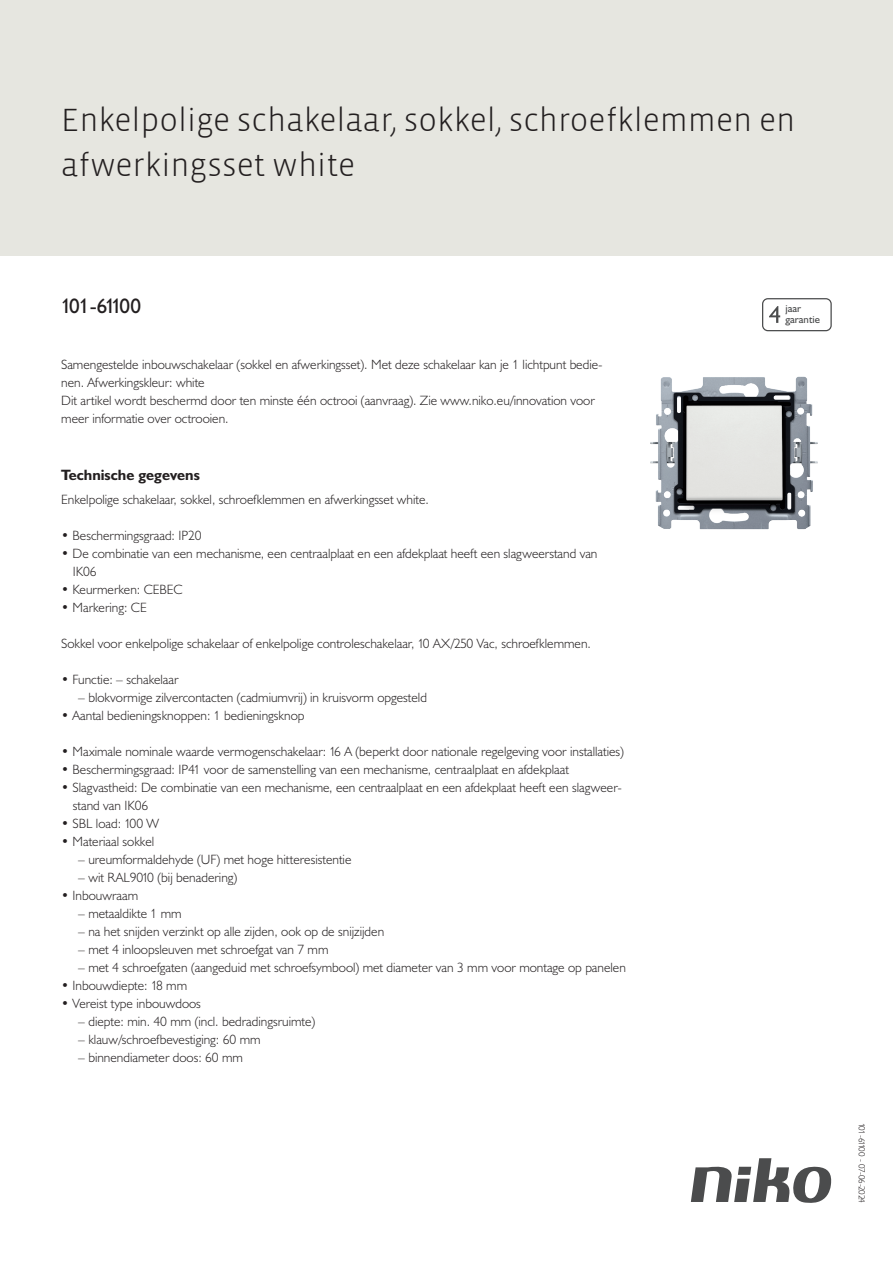
<style>
.page{position:relative;width:893px;height:1263px;background:#fff}
.page>*{position:absolute;margin:0;border:0;box-sizing:border-box;transform-origin:0 0}
.Title_datasheets{font:300 33px/45px "Vista Sans";color:#231f20}
.Article_number{font:21px "Humanist 521 BT";letter-spacing:-.11em;color:#231f20}
.Titles_parts{font:700 15px "Humanist 521 BT";color:#231f20}
.USP_Bullets{font:300 13.5px/18px "Humanist 521 BT";color:#231f20}
.USP_Bullets_level_2{font:300 13.5px "Humanist 521 BT";color:#231f20}
.Platte_tekst_CAB{font:300 13.5px/18px "Humanist 521 BT";color:#231f20}
.t1{font:10.8px/10.8px "Humanist 521 BT";color:#4b4c4d}
.Revision{font:300 9px "Humanist 521 BT";letter-spacing:-.07em;color:#231f20}
</style>
<div class="page">
<svg style="left:691px;top:1158px;width:141px;height:45px"></svg>
<div style="left:0;top:0;width:893px;height:255px;background:#e6e6e0"></div>
<svg style="left:762px;top:298px;width:70px;height:33px"></svg>
<img style="left:650px;top:376px;width:168px;height:154px">
<p class="Title_datasheets" style="left:61px;top:98px;width:736px">Enkelpolige schakelaar, sokkel, schroefklemmen en afwerkingsset white</p>
<p class="Article_number" style="left:61px;top:293px;width:81px">101-61100</p>
<p class="t1" style="left:785px;top:303px;width:36px">jaar garantie</p>
<p class="Platte_tekst_CAB" style="left:61px;top:355px;width:543px">Samengestelde inbouwschakelaar (sokkel en afwerkingsset). Met deze schakelaar kan je 1 lichtpunt bedie&shy;nen. Afwerkingskleur: white<br>Dit artikel wordt beschermd door ten minste één octrooi (aanvraag). Zie www.niko.eu/innovation voor meer informatie over octrooien.</p>
<p class="Titles_parts" style="left:61px;top:465px;width:140px">Technische gegevens</p>
<p class="Platte_tekst_CAB" style="left:61px;top:490px;width:369px">Enkelpolige schakelaar, sokkel, schroefklemmen en afwerkingsset white.</p>
<p class="USP_Bullets" style="left:61px;top:526px;width:142px">• Beschermingsgraad: IP20</p>
<p class="USP_Bullets" style="left:73px;top:544px;width:526px;text-indent:-12px">• De combinatie van een mechanisme, een centraalplaat en een afdekplaat heeft een slagweerstand van<br>IK06</p>
<p class="USP_Bullets" style="left:61px;top:580px;width:123px">• Keurmerken: CEBEC</p>
<p class="USP_Bullets" style="left:61px;top:598px;width:87px">• Markering: CE</p>
<p class="USP_Bullets" style="left:61px;top:634px;width:531px">Sokkel voor enkelpolige schakelaar of enkelpolige controleschakelaar, 10 AX/250 Vac, schroefklemmen.</p>
<p class="USP_Bullets" style="left:61px;top:670px;width:119px">• Functie: – schakelaar</p>
<p class="USP_Bullets_level_2" style="left:78px;top:689px;width:350px">– blokvormige zilvercontacten (cadmiumvrij) in kruisvorm opgesteld</p>
<p class="USP_Bullets" style="left:61px;top:706px;width:245px">• Aantal bedieningsknoppen: 1 bedieningsknop</p>
<p class="USP_Bullets" style="left:61px;top:742px;width:564px">• Maximale nominale waarde vermogenschakelaar: 16 A (beperkt door nationale regelgeving voor installaties)</p>
<p class="USP_Bullets" style="left:61px;top:760px;width:509px">• Beschermingsgraad: IP41 voor de samenstelling van een mechanisme, centraalplaat en afdekplaat</p>
<p class="USP_Bullets" style="left:73px;top:778px;width:550px;text-indent:-12px">• Slagvastheid: De combinatie van een mechanisme, een centraalplaat en een afdekplaat heeft een slagweer&shy;stand van IK06</p>
<p class="USP_Bullets" style="left:61px;top:814px;width:99px">• SBL load: 100 W</p>
<p class="USP_Bullets" style="left:61px;top:832px;width:95px">• Materiaal sokkel</p>
<p class="USP_Bullets_level_2" style="left:78px;top:851px;width:275px">– ureumformaldehyde (UF) met hoge hitteresistentie</p>
<p class="USP_Bullets_level_2" style="left:78px;top:869px;width:161px">– wit RAL9010 (bij benadering)</p>
<p class="USP_Bullets" style="left:61px;top:886px;width:78px">• Inbouwraam</p>
<p class="USP_Bullets_level_2" style="left:78px;top:905px;width:105px">– metaaldikte 1 mm</p>
<p class="USP_Bullets_level_2" style="left:78px;top:923px;width:307px">– na het snijden verzinkt op alle zijden, ook op de snijzijden</p>
<p class="USP_Bullets_level_2" style="left:78px;top:941px;width:252px">– met 4 inloopsleuven met schroefgat van 7 mm</p>
<p class="USP_Bullets_level_2" style="left:78px;top:959px;width:549px">– met 4 schroefgaten (aangeduid met schroefsymbool) met diameter van 3 mm voor montage op panelen</p>
<p class="USP_Bullets" style="left:61px;top:976px;width:127px">• Inbouwdiepte: 18 mm</p>
<p class="USP_Bullets" style="left:61px;top:994px;width:141px">• Vereist type inbouwdoos</p>
<p class="USP_Bullets_level_2" style="left:78px;top:1013px;width:239px">– diepte: min. 40 mm (incl. bedradingsruimte)</p>
<p class="USP_Bullets_level_2" style="left:78px;top:1031px;width:184px">– klauw/schroefbevestiging: 60 mm</p>
<p class="USP_Bullets_level_2" style="left:78px;top:1049px;width:166px">– binnendiameter doos: 60 mm</p>
<p class="Revision" style="left:868px;top:1123px;width:81px;rotate:90deg">101-61100 - 07-06-2024</p>
</div>
